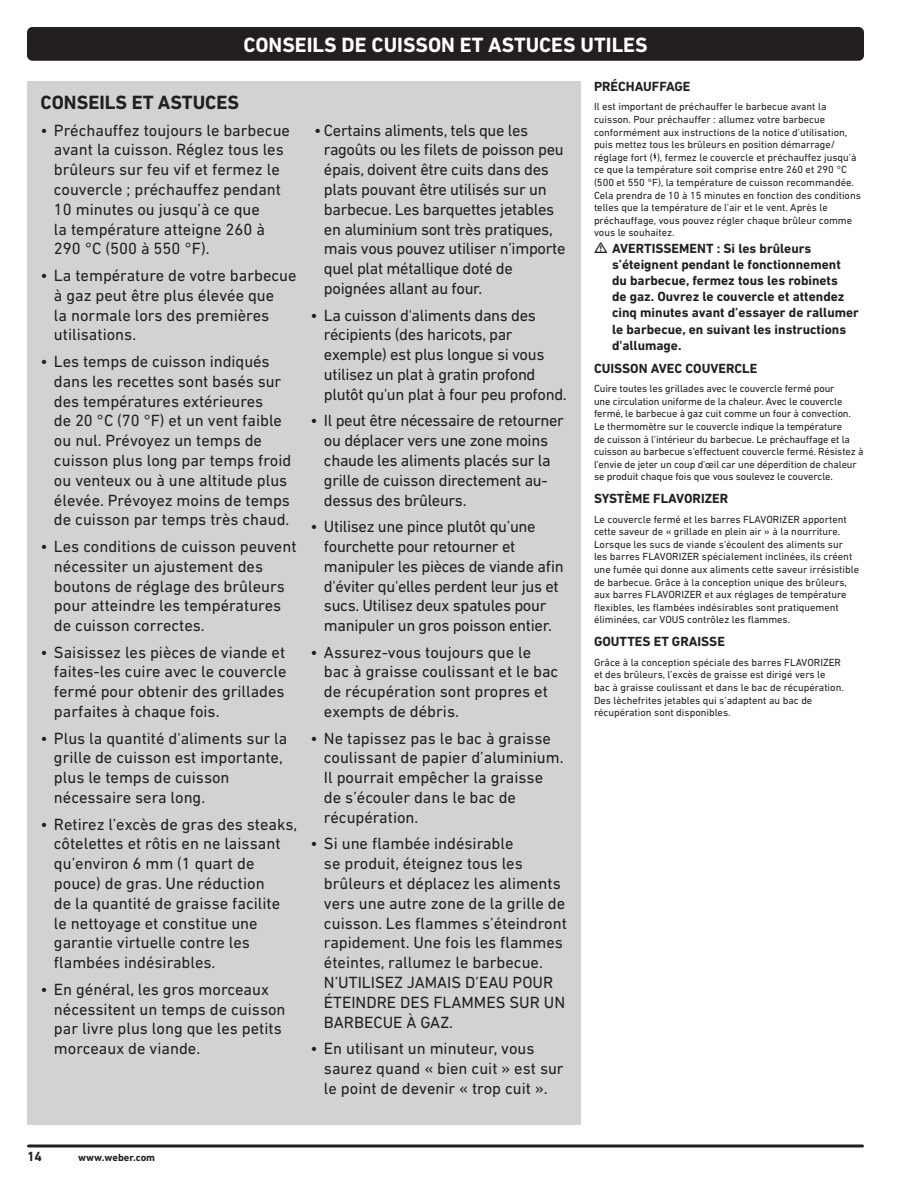
<style>
.page{position:relative;width:918px;height:1188px;background:#fff}
.page>*{position:absolute;margin:0;border:0;box-sizing:border-box;transform-origin:0 0}
.t1{font:700 21px "DIN Next LT Pro";color:#fff}
.t2{font:700 19.5px "DIN Next LT Pro";color:#231f20}
.t3{font:16.5px/19.8px "DIN Next LT Pro";color:#231f20}
.t4{font:16.5px/19.8px "DIN Next LT Pro";letter-spacing:-.02em;color:#231f20}
.t5{font:700 13.5px/16.2px "DIN Next LT Pro";color:#231f20}
.t6{font:10.5px/12.6px "DIN Next LT Pro";color:#231f20}
.t7{font:700 10.5px "DIN Next LT Pro";color:#231f20}
</style>
<div class="page">
<div style="left:27px;top:27px;width:837px;height:34px;background:#231f20;border-radius:5px"></div>
<svg style="left:28px;top:1144px;width:834px;height:4px;background:#595657"></svg>
<svg style="left:653px;top:152px;width:3px;height:9px"></svg>
<div style="left:27px;top:81px;width:553px;height:1043px;background:#d1d2d4"></div>
<p class="t1" style="left:243px;top:32px;width:406px">CONSEILS DE CUISSON ET ASTUCES UTILES</p>
<p class="t5" style="left:594px;top:78px;width:98px">PRÉCHAUFFAGE</p>
<p class="t6" style="left:594px;top:100px;width:268px">Il est important de préchauffer le barbecue avant la cuisson. Pour préchauffer : allumez votre barbecue conformément aux instructions de la notice d'utilisation, puis mettez tous les brûleurs en position démarrage/ réglage fort ( ), fermez le couvercle et préchauffez jusqu’à ce que la température soit comprise entre 260 et 290 °C (500 et 550 °F), la température de cuisson recommandée.<br>Cela prendra de 10 à 15 minutes en fonction des conditions telles que la température de l’air et le vent. Après le préchauffage, vous pouvez régler chaque brûleur comme vous le souhaitez.</p>
<p class="t5" style="left:612px;top:240px;width:248px">AVERTISSEMENT : Si les brûleurs s’éteignent pendant le fonctionnement du barbecue, fermez tous les robinets<br>de gaz. Ouvrez le couvercle et attendez cinq minutes avant d’essayer de rallumer le barbecue, en suivant les instructions d'allumage.</p>
<p class="t5" style="left:594px;top:360px;width:165px">CUISSON AVEC COUVERCLE</p>
<p class="t6" style="left:594px;top:382px;width:271px">Cuire toutes les grillades avec le couvercle fermé pour<br>une circulation uniforme de la chaleur. Avec le couvercle fermé, le barbecue à gaz cuit comme un four à convection.<br>Le thermomètre sur le couvercle indique la température<br>de cuisson à l’intérieur du barbecue. Le préchauffage et la cuisson au barbecue s'effectuent couvercle fermé. Résistez à l'envie de jeter un coup d'œil car une déperdition de chaleur se produit chaque fois que vous soulevez le couvercle.</p>
<p class="t5" style="left:594px;top:491px;width:136px">SYSTÈME FLAVORIZER</p>
<p class="t6" style="left:594px;top:513px;width:267px">Le couvercle fermé et les barres FLAVORIZER apportent cette saveur de « grillade en plein air » à la nourriture.<br>Lorsque les sucs de viande s’écoulent des aliments sur les barres FLAVORIZER spécialement inclinées, ils créent une fumée qui donne aux aliments cette saveur irrésistible de barbecue. Grâce à la conception unique des brûleurs, aux barres FLAVORIZER et aux réglages de température flexibles, les flambées indésirables sont pratiquement éliminées, car VOUS contrôlez les flammes.</p>
<p class="t5" style="left:594px;top:634px;width:132px">GOUTTES ET GRAISSE</p>
<p class="t6" style="left:594px;top:656px;width:251px">Grâce à la conception spéciale des barres FLAVORIZER et des brûleurs, l’excès de graisse est dirigé vers le bac à graisse coulissant et dans le bac de récupération.<br>Des lèchefrites jetables qui s’adaptent au bac de récupération sont disponibles.</p>
<p class="t2" style="left:40px;top:91px;width:200px">CONSEILS ET ASTUCES</p>
<p class="t3" style="left:54px;top:120px;width:238px;text-indent:-13px">• Préchauffez toujours le barbecue avant la cuisson. Réglez tous les brûleurs sur feu vif et fermez le couvercle ; préchauffez pendant<br>10 minutes ou jusqu’à ce que<br>la température atteigne 260 à<br>290 °C (500 à 550 °F).</p>
<p class="t3" style="left:54px;top:265px;width:244px;text-indent:-13px">• La température de votre barbecue à gaz peut être plus élevée que<br>la normale lors des premières utilisations.</p>
<p class="t3" style="left:54px;top:351px;width:239px;text-indent:-13px">• Les temps de cuisson indiqués dans les recettes sont basés sur des températures extérieures<br>de 20 °C (70 °F) et un vent faible ou nul. Prévoyez un temps de cuisson plus long par temps froid ou venteux ou à une altitude plus élevée. Prévoyez moins de temps de cuisson par temps très chaud.</p>
<p class="t3" style="left:54px;top:536px;width:244px;text-indent:-13px">• Les conditions de cuisson peuvent nécessiter un ajustement des boutons de réglage des brûleurs pour atteindre les températures de cuisson correctes.</p>
<p class="t3" style="left:54px;top:642px;width:234px;text-indent:-13px">• Saisissez les pièces de viande et faites-les cuire avec le couvercle fermé pour obtenir des grillades parfaites à chaque fois.</p>
<p class="t3" style="left:54px;top:728px;width:235px;text-indent:-13px">• Plus la quantité d'aliments sur la grille de cuisson est importante, plus le temps de cuisson nécessaire sera long.</p>
<p class="t3" style="left:54px;top:814px;width:245px;text-indent:-13px">• Retirez l’excès de gras des steaks, côtelettes et rôtis en ne laissant qu’environ 6 mm (1 quart de pouce) de gras. Une réduction<br>de la quantité de graisse facilite le nettoyage et constitue une garantie virtuelle contre les flambées indésirables.</p>
<p class="t3" style="left:54px;top:979px;width:233px;text-indent:-13px">• En général, les gros morceaux nécessitent un temps de cuisson par livre plus long que les petits morceaux de viande.</p>
<p class="t4" style="left:324px;top:120px;width:243px;text-indent:-10px">• Certains aliments, tels que les ragoûts ou les filets de poisson peu épais, doivent être cuits dans des plats pouvant être utilisés sur un barbecue. Les barquettes jetables en aluminium sont très pratiques, mais vous pouvez utiliser n’importe quel plat métallique doté de poignées allant au four.</p>
<p class="t4" style="left:324px;top:305px;width:244px;text-indent:-13px">• La cuisson d'aliments dans des récipients (des haricots, par exemple) est plus longue si vous utilisez un plat à gratin profond plutôt qu'un plat à four peu profond.</p>
<p class="t4" style="left:324px;top:411px;width:242px;text-indent:-13px">• Il peut être nécessaire de retourner ou déplacer vers une zone moins chaude les aliments placés sur la grille de cuisson directement au&shy;dessus des brûleurs.</p>
<p class="t4" style="left:324px;top:516px;width:241px;text-indent:-13px">• Utilisez une pince plutôt qu’une fourchette pour retourner et manipuler les pièces de viande afin d'éviter qu'elles perdent leur jus et sucs. Utilisez deux spatules pour manipuler un gros poisson entier.</p>
<p class="t3" style="left:324px;top:642px;width:236px;text-indent:-13px">• Assurez-vous toujours que le bac à graisse coulissant et le bac de récupération sont propres et exempts de débris.</p>
<p class="t3" style="left:324px;top:728px;width:241px;text-indent:-13px">• Ne tapissez pas le bac à graisse coulissant de papier d’aluminium.<br>Il pourrait empêcher la graisse de s’écouler dans le bac de récupération.</p>
<p class="t3" style="left:324px;top:834px;width:244px;text-indent:-13px">• Si une flambée indésirable<br>se produit, éteignez tous les brûleurs et déplacez les aliments vers une autre zone de la grille de cuisson. Les flammes s’éteindront rapidement. Une fois les flammes éteintes, rallumez le barbecue.<br>N’UTILISEZ JAMAIS D’EAU POUR<br>ÉTEINDRE DES FLAMMES SUR UN<br>BARBECUE À GAZ.</p>
<p class="t3" style="left:324px;top:1038px;width:241px;text-indent:-13px">• En utilisant un minuteur, vous saurez quand « bien cuit » est sur le point de devenir « trop cuit ».</p>
<p class="t5" style="left:27px;top:1148px;width:17px">14</p>
<p class="t7" style="left:78px;top:1151px;width:78px">www.weber.com</p>
</div>
